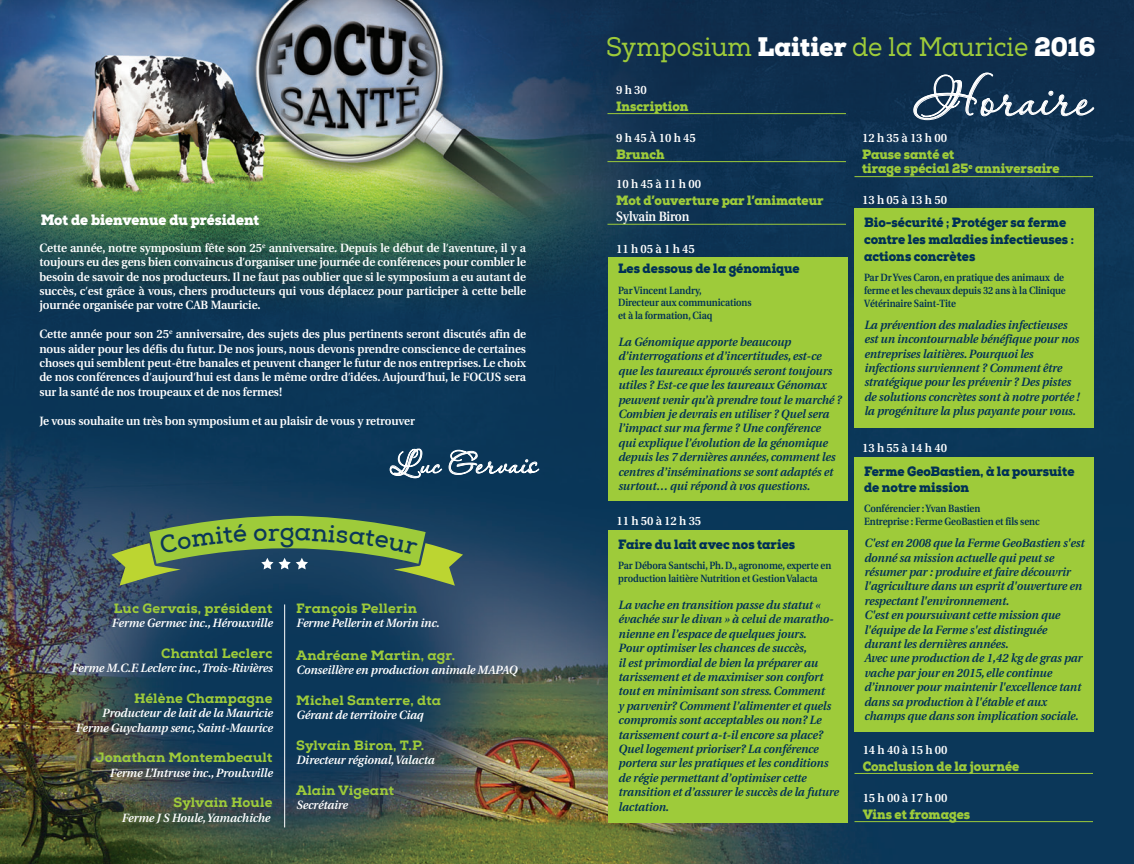
<style>
.page{position:relative;width:1134px;height:864px;background:#fff}
.page>*{position:absolute;margin:0;border:0;box-sizing:border-box;transform-origin:0 0}
.t1{font:47.85px "Passions Conflict ROB";color:#fff}
.t2{font:27px "Passions Conflict ROB";color:#fff}
.t3{font:26.7px "Nexa Slab";color:#9ecb3a;scale:.91 1}
.t4{font:700 24px "Nexa Slab";color:#0b3759}
.t5{font:900 15px "Nexa Slab";color:#fff;scale:.91 1}
.t6{font:900 13.5px/16.8px "Nexa Slab";color:#003056;scale:.91 1}
.t7{font:800 13.5px "Nexa Slab";letter-spacing:.01em;color:#9ecb3a}
.t8{font:900 13.5px/13.8px "Nexa Slab";color:#9ecb3a;scale:.91 1}
.t9{font:600 13.5px "Utopia";letter-spacing:-.01em;color:#fff;scale:.9 1}
.t10{font:italic 600 12px/14.4px "Utopia";letter-spacing:-.01em;color:#003056;scale:.96 1}
.t11{font:600 12px/14.4px "Utopia";letter-spacing:-.01em;color:#fff;text-align:justify;scale:.96 1}
.t12{font:italic 600 12px/14.4px "Utopia";letter-spacing:-.01em;color:#fff;text-align:right;scale:.96 1}
.t13{font:600 10.5px/12.6px "Utopia";letter-spacing:-.01em;color:#003056;scale:.9 1}
.s1{font-family:"Myriad Pro";font-weight:400}
.s2{font-weight:900;color:#fff}
</style>
<div class="page">
<img style="left:0;top:0;width:1134px;height:864px">
<svg style="left:390px;top:449px;width:52px;height:29px;background:#4a6a83"></svg>
<svg style="left:449px;top:450px;width:90px;height:25px;background:#42647e"></svg>
<svg style="left:913px;top:65px;width:181px;height:55px;background:#294662"></svg>
<div style="left:608px;top:257px;width:240px;height:244px;background:#9ecb3a"></div>
<div style="left:608px;top:530px;width:240px;height:293px;background:#9ecb3a"></div>
<div style="left:854px;top:208px;width:240px;height:220px;background:#9ecb3a"></div>
<div style="left:854px;top:457px;width:240px;height:274px;background:#9ecb3a"></div>
<hr style="left:284px;top:604px;width:1px;height:223px;background:#fff">
<hr style="left:608px;top:113px;width:238px;height:1px;background:#9ecb3a">
<hr style="left:608px;top:161px;width:238px;height:1px;background:#9ecb3a">
<hr style="left:608px;top:224px;width:238px;height:1px;background:#9ecb3a">
<hr style="left:855px;top:176px;width:238px;height:1px;background:#9ecb3a">
<hr style="left:855px;top:773px;width:238px;height:1px;background:#9ecb3a">
<hr style="left:855px;top:821px;width:238px;height:1px;background:#9ecb3a">
<svg style="left:111px;top:516px;width:352px;height:70px;background:#5e8351"></svg>
<p class="t5" style="left:41px;top:210px;width:242px">Mot de bienvenue du président</p>
<p class="t11" style="left:39px;top:241px;width:509px">Cette année, notre symposium fête son 25<sup>e</sup> anniversaire. Depuis le début de l<span class="s1">’</span>aventure, il y a toujours eu des gens bien convaincus d<span class="s1">’</span>organiser une journée de conférences pour combler le besoin de savoir de nos producteurs. Il ne faut pas oublier que si le symposium a eu autant de succès, c<span class="s1">’</span>est grâce à vous, chers producteurs qui vous déplacez pour participer à cette belle journée organisée par votre CAB Mauricie.</p>
<p class="t11" style="left:39px;top:327px;width:509px">Cette année pour son 25<sup>e</sup> anniversaire, des sujets des plus pertinents seront discutés afin de nous aider pour les défis du futur. De nos jours, nous devons prendre conscience de certaines choses qui semblent peut-être banales et peuvent changer le futur de nos entreprises. Le choix de nos conférences d<span class="s1">’</span>aujourd<span class="s1">’</span>hui est dans le même ordre d<span class="s1">’</span>idées. Aujourd<span class="s1">’</span>hui, le FOCUS sera sur la santé de nos troupeaux et de nos fermes!</p>
<p class="t11" style="left:39px;top:414px;width:393px">Je vous souhaite un très bon symposium et au plaisir de vous y retrouver</p>
<h2 class="t2" style="left:390px;top:448px;width:149px">Luc Gervais</h2>
<h3 class="t4" style="left:280px;top:518px;width:16px">g</h3>
<p class="t7" style="left:114px;top:600px;width:160px">Luc Gervais, président</p>
<p class="t12" style="left:112px;top:616px;width:169px">Ferme Germec inc., Hérouxville</p>
<p class="t7" style="left:161px;top:645px;width:113px">Chantal Leclerc</p>
<p class="t12" style="left:71px;top:661px;width:211px">Ferme M.C.F. Leclerc inc., Trois-Rivières</p>
<p class="t7" style="left:134px;top:690px;width:140px">Hélène Champagne</p>
<p class="t12" style="left:76px;top:706px;width:207px">Producteur de lait de la Mauricie<br>Ferme Guychamp senc, Saint-Maurice</p>
<p class="t7" style="left:96px;top:749px;width:178px">Jonathan Montembeault</p>
<p class="t12" style="left:110px;top:766px;width:171px">Ferme L’Intruse inc., Proulxville</p>
<p class="t7" style="left:174px;top:794px;width:100px">Sylvain Houle</p>
<p class="t12" style="left:121px;top:811px;width:156px">Ferme J S Houle, Yamachiche</p>
<p class="t7" style="left:296px;top:600px;width:123px">François Pellerin</p>
<p class="t12" style="left:296px;top:616px;width:151px">Ferme Pellerin et Morin inc.</p>
<p class="t7" style="left:296px;top:647px;width:161px">Andréane Martin, agr.</p>
<p class="t12" style="left:296px;top:663px;width:232px">Conseillère en production animale MAPAQ</p>
<p class="t7" style="left:296px;top:692px;width:146px">Michel Santerre, dta</p>
<p class="t12" style="left:296px;top:708px;width:134px">Gérant de territoire Ciaq</p>
<p class="t7" style="left:296px;top:737px;width:130px">Sylvain Biron, T.P.</p>
<p class="t12" style="left:296px;top:753px;width:145px">Directeur régional, Valacta</p>
<p class="t7" style="left:296px;top:782px;width:99px">Alain Vigeant</p>
<p class="t12" style="left:296px;top:798px;width:55px">Secrétaire</p>
<h3 class="t3" style="left:606px;top:31px;width:539px">Symposium <span class="s2">Laitier</span> de la Mauricie <span class="s2">2016</span></h3>
<h1 class="t1" style="left:914px;top:70px;width:180px">Horaire</h1>
<p class="t11" style="left:616px;top:83px;width:34px">9 h 30</p>
<p class="t8" style="left:616px;top:99px;width:81px">Inscription</p>
<p class="t11" style="left:616px;top:131px;width:85px">9 h 45 À 10 h 45</p>
<p class="t8" style="left:616px;top:147px;width:55px">Brunch</p>
<p class="t11" style="left:616px;top:177px;width:90px">10 h 45 à 11 h 00</p>
<p class="t8" style="left:616px;top:193px;width:230px">Mot d’ouverture par l’animateur</p>
<p class="t9" style="left:616px;top:209px;width:83px">Sylvain Biron</p>
<p class="t11" style="left:862px;top:131px;width:90px">12 h 35 à 13 h 00</p>
<p class="t8" style="left:862px;top:148px;width:219px">Pause santé et<br>tirage spécial 25<sup>e</sup> anniversaire</p>
<p class="t11" style="left:862px;top:192px;width:90px">13 h 05 à 13 h 50</p>
<p class="t6" style="left:864px;top:214px;width:232px">Bio-sécurité ; Protéger sa ferme contre les maladies infectieuses : actions concrètes</p>
<p class="t13" style="left:864px;top:272px;width:226px">Par Dr Yves Caron, en pratique des animaux de ferme et les chevaux depuis 32 ans à la Clinique<br>Vétérinaire Saint-Tite</p>
<p class="t10" style="left:864px;top:318px;width:226px">La prévention des maladies infectieuses est un incontournable bénéfique pour nos entreprises laitières. Pourquoi les infections surviennent ? Comment être stratégique pour les prévenir ? Des pistes de solutions concrètes sont à notre portée ! la progéniture la plus payante pour vous.</p>
<p class="t11" style="left:862px;top:441px;width:90px">13 h 55 à 14 h 40</p>
<p class="t6" style="left:864px;top:463px;width:233px;line-height:16.2px">Ferme GeoBastien, à la poursuite de notre mission</p>
<p class="t13" style="left:864px;top:503px;width:197px">Conférencier : Yvan Bastien<br>Entreprise : Ferme GeoBastien et fils senc</p>
<p class="t10" style="left:864px;top:536px;width:231px">C'est en 2008 que la Ferme GeoBastien s'est donné sa mission actuelle qui peut se résumer par : produire et faire découvrir l'agriculture dans un esprit d'ouverture en respectant l'environnement.<br>C'est en poursuivant cette mission que l'équipe de la Ferme s'est distinguée durant les dernières années.<br>Avec une production de 1,42 kg de gras par vache par jour en 2015, elle continue d’innover pour maintenir l'excellence tant dans sa production à l'étable et aux champs que dans son implication sociale.</p>
<p class="t11" style="left:863px;top:743px;width:90px">14 h 40 à 15 h 00</p>
<p class="t8" style="left:863px;top:759px;width:174px">Conclusion de la journée</p>
<p class="t11" style="left:863px;top:791px;width:90px">15 h 00 à 17 h 00</p>
<p class="t8" style="left:863px;top:808px;width:120px">Vins et fromages</p>
<p class="t11" style="left:616px;top:241px;width:83px">11 h 05 à 1 h 45</p>
<p class="t6" style="left:618px;top:260px;width:201px">Les dessous de la génomique</p>
<p class="t13" style="left:618px;top:284px;width:150px">Par Vincent Landry,<br>Directeur aux communications et à la formation, Ciaq</p>
<p class="t10" style="left:618px;top:335px;width:234px">La Génomique apporte beaucoup d’interrogations et d’incertitudes, est-ce que les taureaux éprouvés seront toujours utiles ? Est-ce que les taureaux Génomax peuvent venir qu’à prendre tout le marché ?<br>Combien je devrais en utiliser ? Quel sera l’impact sur ma ferme ? Une conférence<br>qui explique l’évolution de la génomique depuis les 7 dernières années, comment les centres d’inséminations se sont adaptés et surtout… qui répond à vos questions.</p>
<p class="t11" style="left:616px;top:514px;width:90px">11 h 50 à 12 h 35</p>
<p class="t6" style="left:618px;top:536px;width:196px">Faire du lait avec nos taries</p>
<p class="t13" style="left:618px;top:560px;width:238px">Par Débora Santschi, Ph. D., agronome, experte en production laitière Nutrition et Gestion Valacta</p>
<p class="t10" style="left:618px;top:598px;width:231px">La vache en transition passe du statut « évachée sur le divan » à celui de maratho&shy;nienne en l’espace de quelques jours.<br>Pour optimiser les chances de succès,<br>il est primordial de bien la préparer au tarissement et de maximiser son confort tout en minimisant son stress. Comment<br>y parvenir? Comment l’alimenter et quels compromis sont acceptables ou non? Le tarissement court a-t-il encore sa place?<br>Quel logement prioriser? La conférence portera sur les pratiques et les conditions de régie permettant d’optimiser cette transition et d’assurer le succès de la future lactation.</p>
</div>
